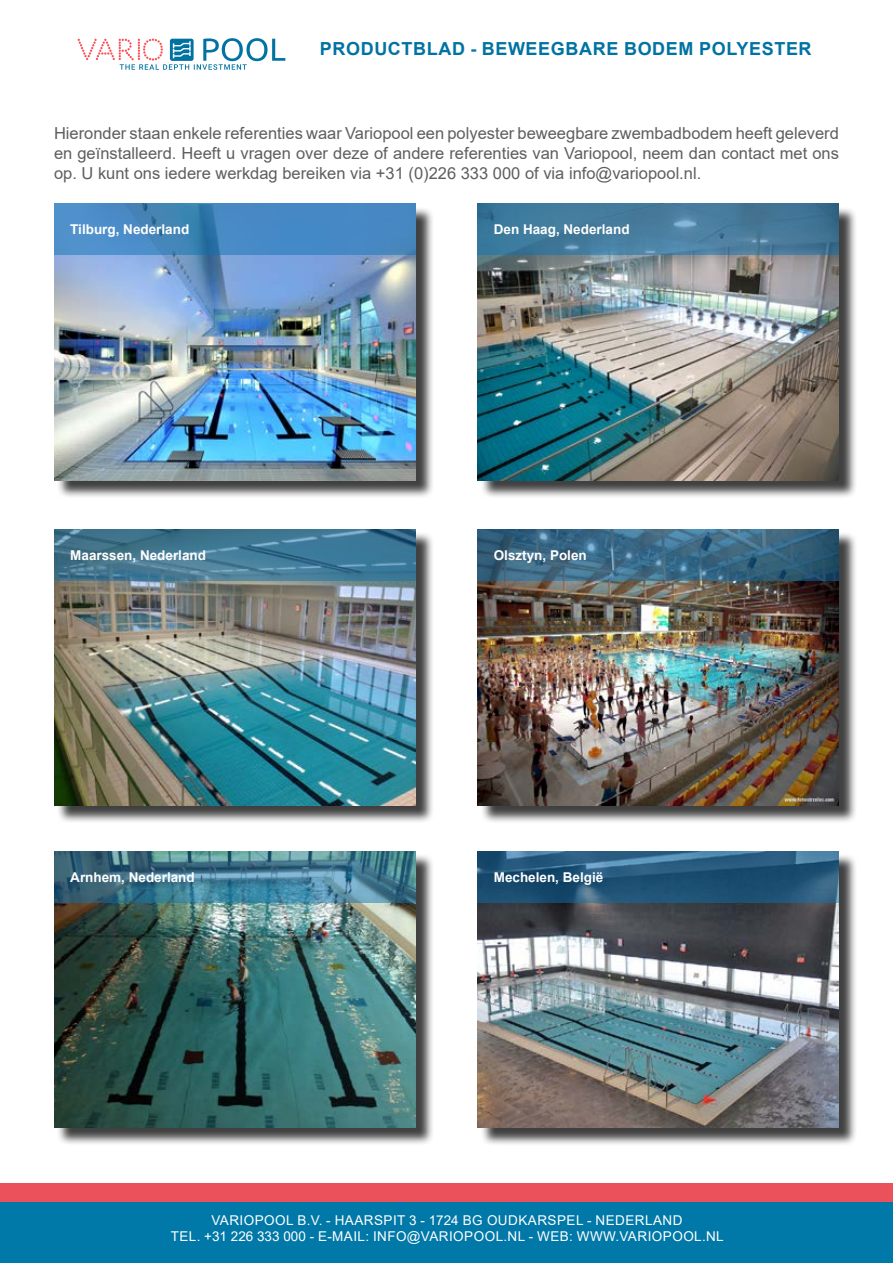
<style>
.page{position:relative;width:893px;height:1263px;background:#fff}
.page>*{position:absolute;margin:0;border:0;box-sizing:border-box;transform-origin:0 0}
.t1{font:700 18px "Arial";letter-spacing:.035em;color:#0073a2}
.t2{font:16.5px/19.8px "Arial";color:#5f5e5e;text-align:justify}
.t3{font:13.5px/16.2px "Arial";letter-spacing:.035em;color:#fff;text-align:center}
.t4{font:700 13.5px "Arial";color:#fefefe}
</style>
<div class="page">
<div style="left:0;top:1189px;width:893px;height:74px;background:#0078a8"></div>
<div style="left:0;top:1183px;width:893px;height:18px;background:#ea515a"></div>
<svg style="left:78px;top:38px;width:207px;height:32px"></svg>
<div style="left:56px;top:853px;width:378px;height:293px;background:#000;opacity:.75"></div>
<img style="left:54px;top:902px;width:361px;height:225px">
<svg style="left:54px;top:851px;width:361px;height:51px;background:#457b90"></svg>
<div style="left:480px;top:853px;width:378px;height:293px;background:#000;opacity:.75"></div>
<img style="left:477px;top:902px;width:362px;height:225px">
<svg style="left:477px;top:851px;width:362px;height:51px;background:#26597c"></svg>
<div style="left:56px;top:531px;width:378px;height:293px;background:#000;opacity:.75"></div>
<img style="left:54px;top:580px;width:361px;height:225px">
<svg style="left:54px;top:529px;width:361px;height:51px;background:#427893"></svg>
<div style="left:480px;top:531px;width:378px;height:293px;background:#000;opacity:.75"></div>
<img style="left:477px;top:580px;width:362px;height:225px">
<svg style="left:477px;top:529px;width:362px;height:51px;background:#396783"></svg>
<div style="left:56px;top:206px;width:378px;height:293px;background:#000;opacity:.75"></div>
<img style="left:54px;top:255px;width:361px;height:225px">
<svg style="left:54px;top:204px;width:361px;height:51px;background:#4588c1"></svg>
<div style="left:480px;top:206px;width:378px;height:293px;background:#000;opacity:.75"></div>
<img style="left:477px;top:255px;width:362px;height:225px">
<svg style="left:477px;top:204px;width:362px;height:51px;background:#447a9c"></svg>
<p class="t1" style="left:320px;top:36px;width:493px">PRODUCTBLAD - BEWEEGBARE BODEM POLYESTER</p>
<p class="t2" style="left:54px;top:124px;width:786px">Hieronder staan enkele referenties waar Variopool een polyester beweegbare zwembadbodem heeft geleverd en geïnstalleerd. Heeft u vragen over deze of andere referenties van Variopool, neem dan contact met ons op. U kunt ons iedere werkdag bereiken via +31 (0)226 333 000 of via info@variopool.nl.</p>
<p class="t4" style="left:70px;top:220px;width:121px">Tilburg, Nederland</p>
<p class="t4" style="left:494px;top:220px;width:137px">Den Haag, Nederland</p>
<p class="t4" style="left:70px;top:545px;width:137px">Maarssen, Nederland</p>
<p class="t4" style="left:494px;top:545px;width:95px">Olsztyn, Polen</p>
<p class="t4" style="left:70px;top:867px;width:126px">Arnhem, Nederland</p>
<p class="t4" style="left:494px;top:867px;width:111px">Mechelen, België</p>
<p class="t3" style="left:171px;top:1212px;width:554px">VARIOPOOL B.V. - HAARSPIT 3 - 1724 BG OUDKARSPEL - NEDERLAND<br>TEL. +31 226 333 000 - E-MAIL: INFO@VARIOPOOL.NL - WEB: WWW.VARIOPOOL.NL</p>
</div>
